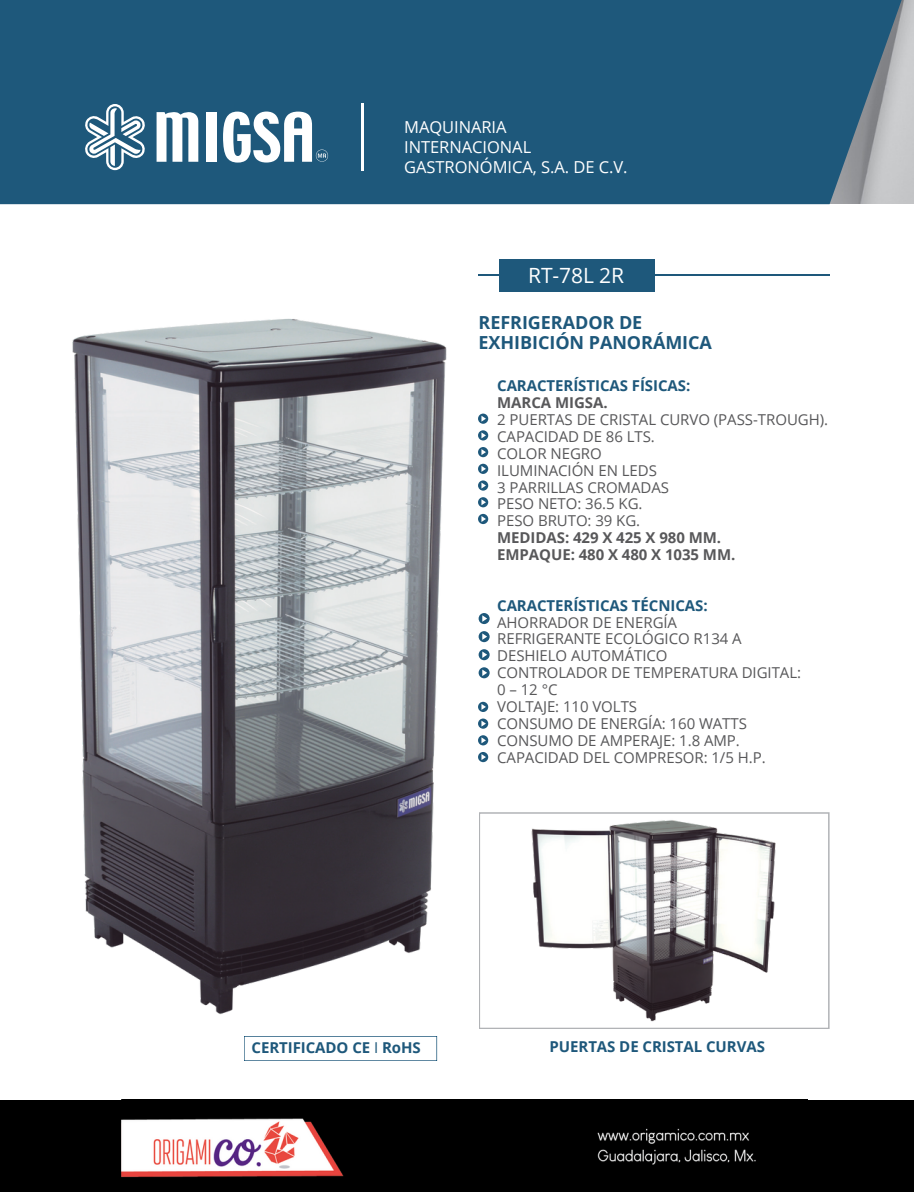
<style>
.page{position:relative;width:914px;height:1192px;background:#fff}
.page>*{position:absolute;margin:0;border:0;box-sizing:border-box;transform-origin:0 0}
.t1{font:21px "Open Sans";letter-spacing:-.005em;color:#fff}
.t2{font:700 18px/20.2px "Open Sans";letter-spacing:-.005em;color:#1e587b}
.t3{font:16.5px/20.2px "Open Sans";color:#fff}
.t4{font:15px "Open Sans";letter-spacing:-.005em;color:#58585a}
.t5{font:700 15px "Open Sans";letter-spacing:-.005em;color:#1e587b}
.t6{font:700 15px "Open Sans";letter-spacing:-.005em;color:#58585a}
.s1{font-weight:400}
</style>
<div class="page">
<div style="left:901px;top:0;width:13px;height:204px;background:#c8c9cb"></div>
<svg style="left:244px;top:1036px;width:193px;height:24px"></svg>
<svg style="left:478px;top:430px;width:10px;height:10px"></svg>
<svg style="left:481px;top:432px;width:5px;height:6px"></svg>
<div style="left:478px;top:447px;width:10px;height:10px;background:#1e587b;border-radius:50%"></div>
<svg style="left:481px;top:449px;width:5px;height:6px"></svg>
<div style="left:478px;top:463px;width:10px;height:11px;background:#1e587b;border-radius:50%"></div>
<svg style="left:481px;top:466px;width:5px;height:6px"></svg>
<svg style="left:478px;top:480px;width:10px;height:10px"></svg>
<svg style="left:481px;top:482px;width:5px;height:6px"></svg>
<div style="left:478px;top:497px;width:10px;height:10px;background:#1e587b;border-radius:50%"></div>
<svg style="left:481px;top:499px;width:5px;height:6px"></svg>
<div style="left:478px;top:514px;width:10px;height:10px;background:#1e587b;border-radius:50%"></div>
<svg style="left:481px;top:516px;width:5px;height:6px"></svg>
<svg style="left:478px;top:413px;width:10px;height:11px"></svg>
<svg style="left:481px;top:415px;width:5px;height:6px"></svg>
<svg style="left:478px;top:613px;width:11px;height:11px"></svg>
<svg style="left:482px;top:615px;width:5px;height:6px"></svg>
<div style="left:478px;top:631px;width:11px;height:11px;background:#1e587b;border-radius:50%"></div>
<svg style="left:482px;top:633px;width:5px;height:7px"></svg>
<div style="left:478px;top:649px;width:11px;height:11px;background:#1e587b;border-radius:50%"></div>
<svg style="left:482px;top:651px;width:5px;height:7px"></svg>
<div style="left:478px;top:667px;width:11px;height:11px;background:#1e587b;border-radius:50%"></div>
<svg style="left:482px;top:669px;width:5px;height:7px"></svg>
<div style="left:478px;top:701px;width:10px;height:11px;background:#1e587b;border-radius:50%"></div>
<svg style="left:481px;top:704px;width:5px;height:6px"></svg>
<svg style="left:478px;top:718px;width:10px;height:10px"></svg>
<svg style="left:481px;top:720px;width:5px;height:6px"></svg>
<svg style="left:478px;top:735px;width:10px;height:10px"></svg>
<svg style="left:481px;top:737px;width:5px;height:6px"></svg>
<div style="left:478px;top:752px;width:10px;height:10px;background:#1e587b;border-radius:50%"></div>
<svg style="left:481px;top:754px;width:5px;height:6px"></svg>
<div style="left:0;top:0;width:901px;height:204px;background:#1e587b"></div>
<svg style="left:84px;top:104px;width:62px;height:66px"></svg>
<svg style="left:156px;top:112px;width:42px;height:50px"></svg>
<div style="left:206px;top:112px;width:10px;height:50px;background:#fff"></div>
<svg style="left:223px;top:111px;width:105px;height:51px"></svg>
<hr style="left:362px;top:104px;width:1px;height:66px;background:#fff">
<svg style="left:479px;top:812px;width:350px;height:217px"></svg>
<hr style="left:478px;top:274px;width:351px;height:1px;background:#1e587b">
<div style="left:500px;top:259px;width:154px;height:32px;background:#1e587b"></div>
<img style="left:72px;top:318px;width:375px;height:697px">
<img style="left:526px;top:817px;width:254px;height:206px">
<div style="left:0;top:1100px;width:914px;height:91px;background:#000"></div>
<img style="left:122px;top:1099px;width:685px;height:79px">
<p class="t3" style="left:404px;top:116px;width:225px">MAQUINARIA<br>INTERNACIONAL<br>GASTRONÓMICA, S.A. DE C.V.</p>
<p class="t1" style="left:528px;top:260px;width:97px">RT-78L 2R</p>
<p class="t2" style="left:478px;top:312px;width:235px">REFRIGERADOR DE<br>EXHIBICIÓN PANORÁMICA</p>
<p class="t5" style="left:497px;top:375px;width:195px">CARACTERÍSTICAS FÍSICAS:</p>
<p class="t6" style="left:497px;top:392px;width:112px">MARCA MIGSA.</p>
<p class="t4" style="left:497px;top:409px;width:332px">2 PUERTAS DE CRISTAL CURVO (PASS-TROUGH).</p>
<p class="t4" style="left:497px;top:426px;width:159px">CAPACIDAD DE 86 LTS.</p>
<p class="t4" style="left:497px;top:443px;width:106px">COLOR NEGRO</p>
<p class="t4" style="left:497px;top:459px;width:161px">ILUMINACIÓN EN LEDS</p>
<p class="t4" style="left:497px;top:476px;width:173px">3 PARRILLAS CROMADAS</p>
<p class="t4" style="left:497px;top:493px;width:147px">PESO NETO: 36.5 KG.</p>
<p class="t4" style="left:497px;top:510px;width:145px">PESO BRUTO: 39 KG.</p>
<p class="t6" style="left:497px;top:527px;width:225px">MEDIDAS: 429 X 425 X 980 MM.</p>
<p class="t6" style="left:497px;top:544px;width:240px">EMPAQUE: 480 X 480 X 1035 MM.</p>
<p class="t5" style="left:497px;top:594px;width:212px">CARACTERÍSTICAS TÉCNICAS:</p>
<p class="t4" style="left:497px;top:611px;width:181px">AHORRADOR DE ENERGÍA</p>
<p class="t4" style="left:497px;top:628px;width:246px">REFRIGERANTE ECOLÓGICO R134 A</p>
<p class="t4" style="left:497px;top:645px;width:172px">DESHIELO AUTOMÁTICO</p>
<p class="t4" style="left:497px;top:662px;width:305px">CONTROLADOR DE TEMPERATURA DIGITAL:</p>
<p class="t4" style="left:497px;top:679px;width:62px">0–12°C</p>
<p class="t4" style="left:497px;top:696px;width:141px">VOLTAJE: 110 VOLTS</p>
<p class="t4" style="left:497px;top:713px;width:251px">CONSUMO DE ENERGÍA: 160 WATTS</p>
<p class="t4" style="left:497px;top:729px;width:244px">CONSUMO DE AMPERAJE: 1.8 AMP.</p>
<p class="t4" style="left:497px;top:746px;width:270px">CAPACIDAD DEL COMPRESOR: 1/5 H.P.</p>
<p class="t5" style="left:251px;top:1037px;width:171px">CERTIFICADO CE <span class="s1">I</span> RoHS</p>
<p class="t5" style="left:549px;top:1036px;width:217px">PUERTAS DE CRISTAL CURVAS</p>
</div>
